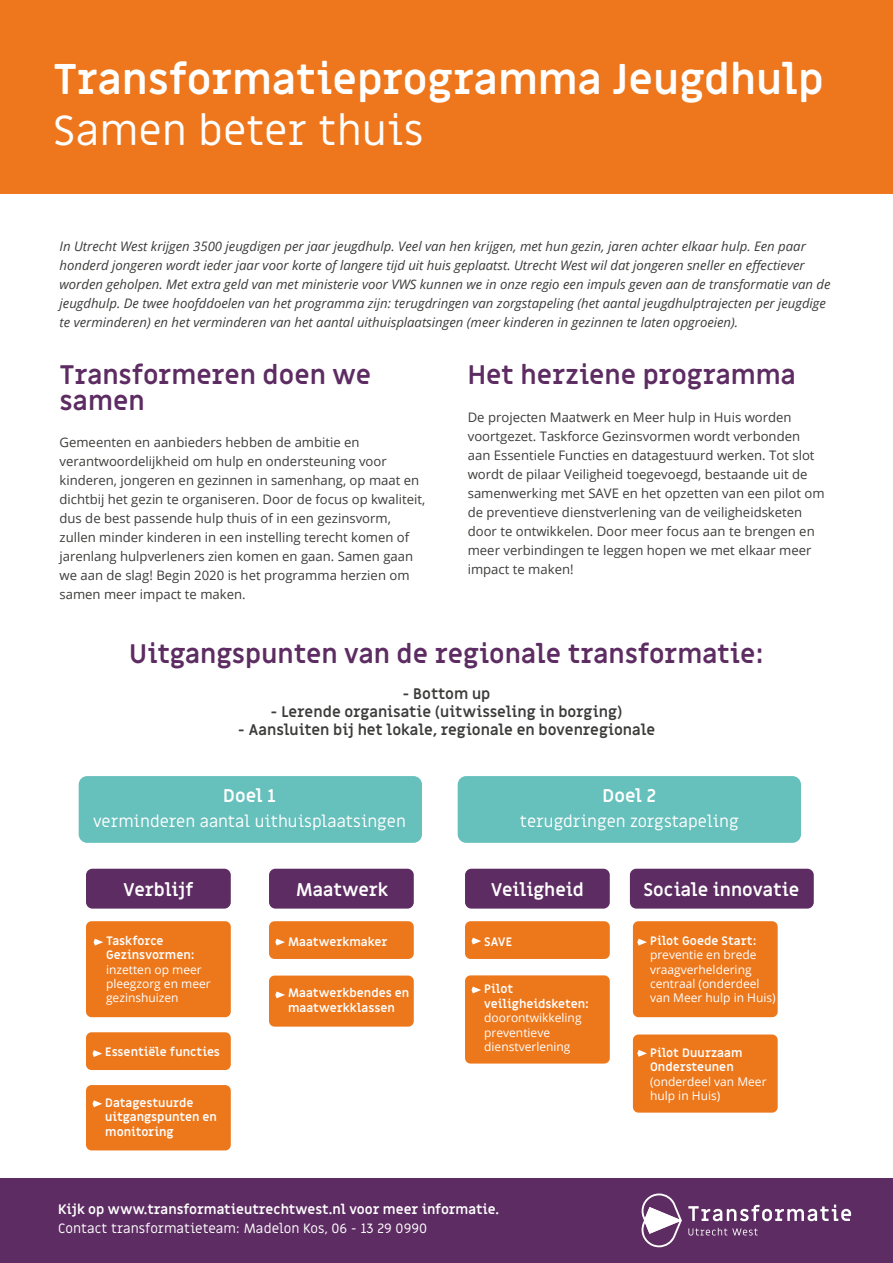
<style>
.page{position:relative;width:893px;height:1263px;background:#fff}
.page>*{position:absolute;margin:0;border:0;box-sizing:border-box;transform-origin:0 0}
.t1{font:700 42px "Miriam Libre";color:#fff}
.t2{font:42px "Miriam Libre";color:#fff}
.t3{font:700 26.25px/25.5px "Miriam Libre";color:#5d2c62}
.t4{font:700 18px "Miriam Libre";color:#fff}
.t5{font:16.5px "Miriam Libre";color:#fff}
.t6{font:700 15px "Miriam Libre";color:#3c3c3b}
.t7{font:700 13.5px "Miriam Libre";color:#fff}
.t8{font:13.5px "Miriam Libre";color:#fff}
.t9{font:13.05px/18.9px "Open Sans";color:#3c3c3b}
.t10{font:italic 13.05px/18.9px "Open Sans";color:#3c3c3b}
.t11{font:700 12px/14.4px "Miriam Libre";color:#fff}
.t12{font:12px/14.4px "Open Sans";color:#fff}
</style>
<div class="page">
<div style="left:79px;top:776px;width:343px;height:67px;background:#66c0bc;border-radius:9px"></div>
<div style="left:630px;top:869px;width:184px;height:39px;background:#5d2c62;border-radius:6px"></div>
<div style="left:269px;top:869px;width:145px;height:39px;background:#5d2c62;border-radius:6px"></div>
<div style="left:86px;top:869px;width:145px;height:39px;background:#5d2c62;border-radius:6px"></div>
<div style="left:86px;top:921px;width:145px;height:96px;background:#ed771b;border-radius:6px"></div>
<div style="left:269px;top:921px;width:145px;height:38px;background:#ed771b;border-radius:6px"></div>
<div style="left:269px;top:975px;width:145px;height:52px;background:#ed771b;border-radius:6px"></div>
<div style="left:465px;top:921px;width:145px;height:38px;background:#ed771b;border-radius:6px"></div>
<div style="left:465px;top:975px;width:145px;height:88px;background:#ed771b;border-radius:6px"></div>
<div style="left:633px;top:921px;width:145px;height:96px;background:#ed771b;border-radius:6px"></div>
<div style="left:633px;top:1034px;width:145px;height:78px;background:#ed771b;border-radius:6px"></div>
<div style="left:86px;top:1032px;width:145px;height:38px;background:#ed771b;border-radius:6px"></div>
<div style="left:86px;top:1085px;width:145px;height:65px;background:#ed771b;border-radius:6px"></div>
<div style="left:465px;top:869px;width:145px;height:39px;background:#5d2c62;border-radius:6px"></div>
<div style="left:458px;top:776px;width:343px;height:67px;background:#66c0bc;border-radius:9px"></div>
<div style="left:0;top:0;width:893px;height:193px;background:#ee771d"></div>
<div style="left:0;top:1179px;width:893px;height:84px;background:#5d2c62"></div>
<svg style="left:94px;top:939px;width:9px;height:6px"></svg>
<svg style="left:275px;top:939px;width:10px;height:6px"></svg>
<svg style="left:471px;top:937px;width:10px;height:7px"></svg>
<svg style="left:471px;top:986px;width:10px;height:7px"></svg>
<svg style="left:637px;top:939px;width:10px;height:6px"></svg>
<svg style="left:637px;top:1050px;width:10px;height:7px"></svg>
<svg style="left:275px;top:991px;width:10px;height:7px"></svg>
<svg style="left:92px;top:1050px;width:10px;height:7px"></svg>
<svg style="left:92px;top:1100px;width:10px;height:7px"></svg>
<svg style="left:641px;top:1193px;width:41px;height:54px"></svg>
<svg style="left:688px;top:1204px;width:163px;height:17px"></svg>
<svg style="left:688px;top:1228px;width:70px;height:7px"></svg>
<h1 class="t1" style="left:53px;top:54px;width:772px">Transformatieprogramma Jeugdhulp</h1>
<h1 class="t2" style="left:53px;top:105px;width:372px">Samen beter thuis</h1>
<p class="t10" style="left:60px;top:237px;width:773px">In Utrecht West krijgen 3500 jeugdigen per jaar jeugdhulp. Veel van hen krijgen, met hun gezin, jaren achter elkaar hulp. Een paar honderd jongeren wordt ieder jaar voor korte of langere tijd uit huis geplaatst. Utrecht West wil dat jongeren sneller en effectiever worden geholpen. Met extra geld van met ministerie voor VWS kunnen we in onze regio een impuls geven aan de transformatie van de jeugdhulp. De twee hoofddoelen van het programma zijn: terugdringen van zorgstapeling (het aantal jeugdhulptrajecten per jeugdige te verminderen) en het verminderen van het aantal uithuisplaatsingen (meer kinderen in gezinnen te laten opgroeien).</p>
<h2 class="t3" style="left:60px;top:363px;width:313px">Transformeren doen we samen</h2>
<p class="t9" style="left:60px;top:433px;width:367px">Gemeenten en aanbieders hebben de ambitie en verantwoordelijkheid om hulp en ondersteuning voor kinderen, jongeren en gezinnen in samenhang, op maat en dichtbij het gezin te organiseren. Door de focus op kwaliteit, dus de best passende hulp thuis of in een gezinsvorm, zullen minder kinderen in een instelling terecht komen of jarenlang hulpverleners zien komen en gaan. Samen gaan we aan de slag! Begin 2020 is het programma herzien om samen meer impact te maken.</p>
<h2 class="t3" style="left:468px;top:363px;width:330px">Het herziene programma</h2>
<p class="t9" style="left:468px;top:407px;width:358px">De projecten Maatwerk en Meer hulp in Huis worden voortgezet. Taskforce Gezinsvormen wordt verbonden aan Essentiele Functies en datagestuurd werken. Tot slot wordt de pilaar Veiligheid toegevoegd, bestaande uit de samenwerking met SAVE en het opzetten van een pilot om de preventieve dienstverlening van de veiligheidsketen door te ontwikkelen. Door meer focus aan te brengen en meer verbindingen te leggen hopen we met elkaar meer impact te maken!</p>
<h2 class="t3" style="left:129px;top:642px;width:636px">Uitgangspunten van de regionale transformatie:</h2>
<p class="t6" style="left:402px;top:685px;width:90px">- Bottom up</p>
<p class="t6" style="left:271px;top:703px;width:353px">- Lerende organisatie (uitwisseling in borging)</p>
<p class="t6" style="left:238px;top:721px;width:419px">- Aansluiten bij het lokale, regionale en bovenregionale</p>
<h3 class="t4" style="left:223px;top:784px;width:54px">Doel 1</h3>
<p class="t5" style="left:93px;top:811px;width:314px">verminderen aantal uithuisplaatsingen</p>
<h3 class="t4" style="left:603px;top:784px;width:55px">Doel 2</h3>
<p class="t5" style="left:520px;top:811px;width:220px">terugdringen zorgstapeling</p>
<h3 class="t4" style="left:123px;top:878px;width:72px">Verblijf</h3>
<p class="t11" style="left:106px;top:934px;width:90px">Taskforce<br>Gezinsvormen:</p>
<p class="t12" style="left:106px;top:962px;width:106px">inzetten op meer pleegzorg en meer gezinshuizen</p>
<p class="t11" style="left:105px;top:1044px;width:116px">Essentiële functies</p>
<p class="t11" style="left:105px;top:1096px;width:113px">Datagestuurde uitgangspunten en monitoring</p>
<h3 class="t4" style="left:296px;top:878px;width:94px">Maatwerk</h3>
<p class="t11" style="left:288px;top:935px;width:101px">Maatwerkmaker</p>
<h3 class="t4" style="left:491px;top:878px;width:95px">Veiligheid</h3>
<p class="t11" style="left:484px;top:935px;width:29px">SAVE</p>
<p class="t11" style="left:288px;top:986px;width:123px">Maatwerkbendes en maatwerkklassen</p>
<p class="t11" style="left:484px;top:982px;width:106px">Pilot veiligheidsketen:</p>
<p class="t12" style="left:484px;top:1010px;width:99px">doorontwikkeling preventieve dienstverlening</p>
<p class="t7" style="left:58px;top:1200px;width:442px">Kijk op www.transformatieutrechtwest.nl voor meer informatie.</p>
<p class="t8" style="left:58px;top:1220px;width:370px">Contact transformatieteam: Madelon Kos, 06 - 13 29 0990</p>
<h3 class="t4" style="left:643px;top:878px;width:157px">Sociale innovatie</h3>
<p class="t11" style="left:650px;top:934px;width:108px">Pilot Goede Start:</p>
<p class="t12" style="left:650px;top:947px;width:127px">preventie en brede vraagverheldering centraal (onderdeel van Meer hulp in Huis)</p>
<p class="t11" style="left:650px;top:1046px;width:94px">Pilot Duurzaam<br>Ondersteunen</p>
<p class="t12" style="left:650px;top:1074px;width:118px">(onderdeel van Meer hulp in Huis)</p>
</div>
